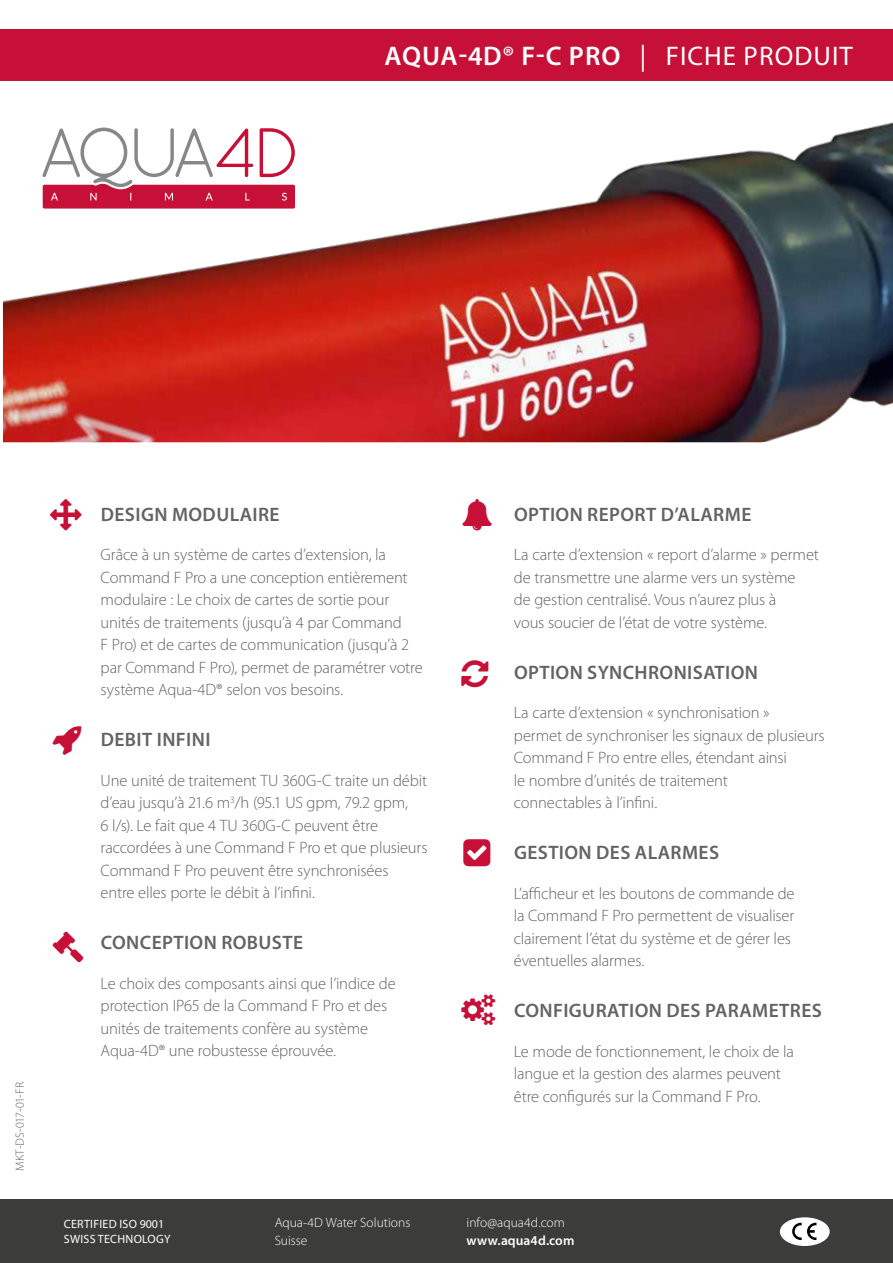
<style>
.page{position:relative;width:893px;height:1263px;background:#fff}
.page>*{position:absolute;margin:0;border:0;box-sizing:border-box;transform-origin:0 0}
.t1{font:600 27px "Myriad Pro";letter-spacing:.035em;color:#fff}
.t2{font:600 19.5px "Myriad Pro";letter-spacing:.02em;color:#646363}
.t3{font:300 16.5px/22.5px "Myriad Pro";letter-spacing:-.01em;color:#646363}
.t4{font:300 13.5px/18px "Myriad Pro";color:#fff}
.t5{font:600 13.5px "Myriad Pro";letter-spacing:.005em;color:#fff}
.t6{font:12px/15px "Myriad Pro";letter-spacing:.02em;color:#fff}
.t7{font:300 12px "Myriad Pro";letter-spacing:-.025em;color:#646363}
.s1{font-weight:400}
</style>
<div class="page">
<div style="left:0;top:1199px;width:893px;height:63px;background:#3c3c3b"></div>
<div style="left:780px;top:1217px;width:50px;height:29px;background:#fff;border-radius:50%"></div>
<svg style="left:792px;top:1223px;width:24px;height:17px"></svg>
<div style="left:0;top:30px;width:893px;height:51px;background:#c61037"></div>
<img style="left:3px;top:122px;width:890px;height:320px">
<h1 class="t1" style="left:384px;top:39px;width:470px">AQUA-4D® F-C PRO <span class="s1">| FICHE PRODUIT</span></h1>
<p class="t7" style="left:13px;top:1170px;width:90px;rotate:-90deg">MKT-DS-017-01-FR</p>
<p class="t2" style="left:101px;top:502px;width:180px">DESIGN MODULAIRE</p>
<p class="t3" style="left:101px;top:543px;width:324px">Grâce à un système de cartes d’extension, la Command F Pro a une conception entièrement modulaire : Le choix de cartes de sortie pour unités de traitements (jusqu’à 4 par Command<br>F Pro) et de cartes de communication (jusqu’à 2 par Command F Pro), permet de paramétrer votre système Aqua-4D® selon vos besoins.</p>
<p class="t2" style="left:101px;top:727px;width:111px">DEBIT INFINI</p>
<p class="t3" style="left:101px;top:769px;width:328px">Une unité de traitement TU 360G-C traite un débit d’eau jusqu’à 21.6 m<sup>3</sup>/h (95.1 US gpm, 79.2 gpm,<br>6 l/s). Le fait que 4 TU 360G-C peuvent être raccordées à une Command F Pro et que plusieurs Command F Pro peuvent être synchronisées<br>entre elles porte le débit à l’infini.</p>
<p class="t2" style="left:101px;top:930px;width:204px">CONCEPTION ROBUSTE</p>
<p class="t3" style="left:101px;top:972px;width:297px">Le choix des composants ainsi que l’indice de protection IP65 de la Command F Pro et des unités de traitements confère au système Aqua-4D® une robustesse éprouvée.</p>
<p class="t2" style="left:514px;top:502px;width:239px">OPTION REPORT D’ALARME</p>
<p class="t3" style="left:514px;top:543px;width:307px">La carte d’extension « report d’alarme » permet de transmettre une alarme vers un système<br>de gestion centralisé. Vous n’aurez plus à<br>vous soucier de l’état de votre système.</p>
<p class="t2" style="left:514px;top:660px;width:245px">OPTION SYNCHRONISATION</p>
<p class="t3" style="left:514px;top:701px;width:312px">La carte d’extension « synchronisation »<br>permet de synchroniser les signaux de plusieurs Command F Pro entre elles, étendant ainsi<br>le nombre d’unités de traitement<br>connectables à l’infini.</p>
<p class="t2" style="left:514px;top:840px;width:207px">GESTION DES ALARMES</p>
<p class="t3" style="left:514px;top:882px;width:282px">L’afficheur et les boutons de commande de la Command F Pro permettent de visualiser clairement l’état du système et de gérer les éventuelles alarmes.</p>
<p class="t2" style="left:514px;top:998px;width:309px">CONFIGURATION DES PARAMETRES</p>
<p class="t3" style="left:514px;top:1040px;width:282px">Le mode de fonctionnement, le choix de la langue et la gestion des alarmes peuvent être configurés sur la Command F Pro.</p>
<p class="t6" style="left:64px;top:1216px;width:108px">CERTIFIED ISO 9001<br>SWISS TECHNOLOGY</p>
<p class="t4" style="left:275px;top:1213px;width:137px">Aqua-4D Water Solutions<br>Suisse</p>
<p class="t4" style="left:467px;top:1213px;width:100px">info@aqua4d.com</p>
<p class="t5" style="left:467px;top:1232px;width:109px">www.aqua4d.com</p>
</div>
